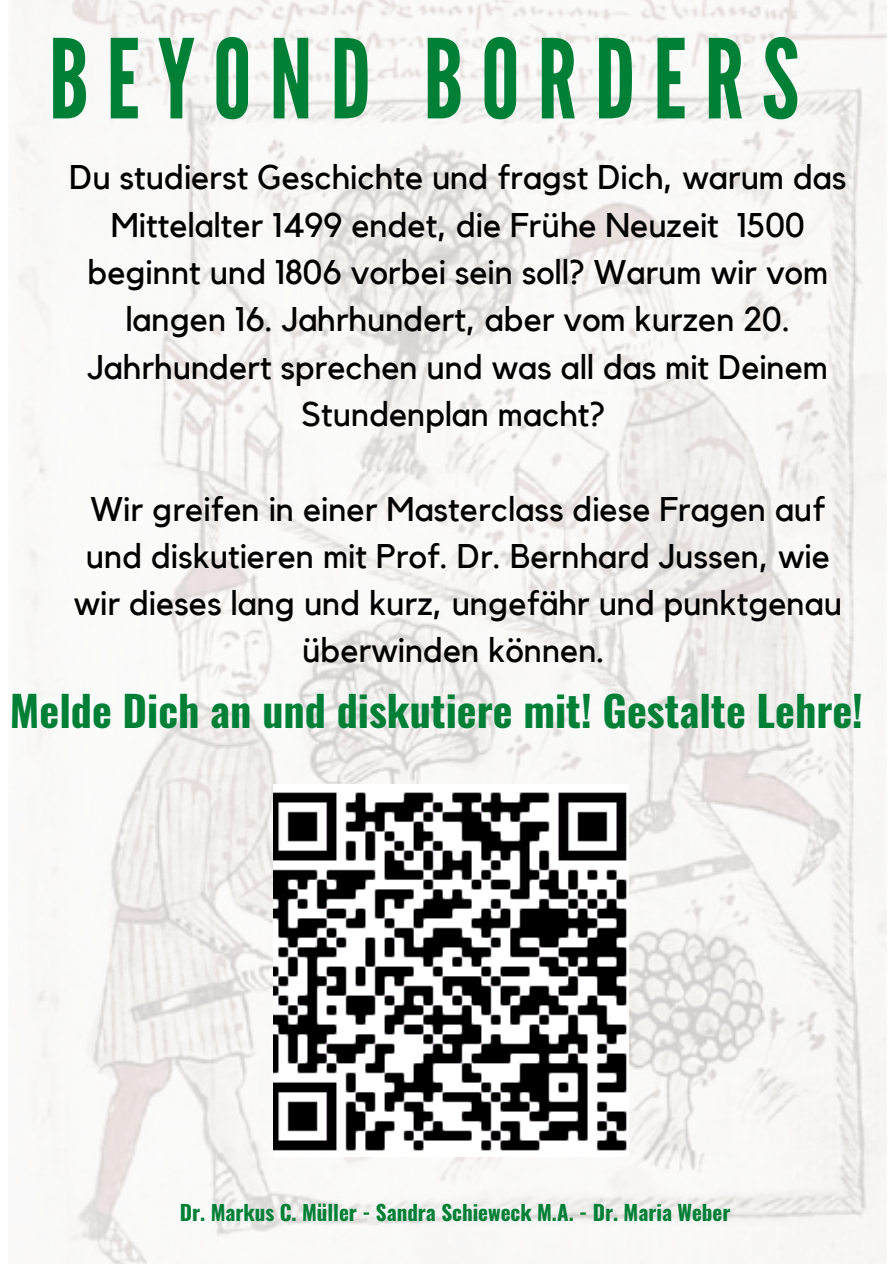
<style>
.page{position:relative;width:894px;height:1264px;background:#fff}
.page>*{position:absolute;margin:0;border:0;box-sizing:border-box;transform-origin:0 0}
.t1{font:109.65px "League Gothic";letter-spacing:.16em;color:#008037}
.t2{font:700 42px "Oswald";color:#008037}
.t3{font:34.2px/47.2px "Kollektif";color:#000;text-align:center}
.t4{font:700 21px "Oswald";color:#008037}
</style>
<div class="page">
<img style="left:16px;top:0;width:871px;height:1263px">
<img style="left:273px;top:784px;width:355px;height:372px">
<h1 class="t1" style="left:49px;top:16px;width:751px">BEYOND BORDERS</h1>
<p class="t3" style="left:69px;top:155px;width:778px">Du studierst Geschichte und fragst Dich, warum das Mittelalter 1499 endet, die Frühe Neuzeit 1500 beginnt und 1806 vorbei sein soll? Warum wir vom langen 16. Jahrhundert, aber vom kurzen 20.<br>Jahrhundert sprechen und was all das mit Deinem Stundenplan macht?</p>
<p class="t3" style="left:74px;top:486px;width:769px">Wir greifen in einer Masterclass diese Fragen auf und diskutieren mit Prof. Dr. Bernhard Jussen, wie wir dieses lang und kurz, ungefähr und punktgenau überwinden können.</p>
<p class="t2" style="left:10px;top:678px;width:854px">Melde Dich an und diskutiere mit! Gestalte Lehre!</p>
<p class="t4" style="left:180px;top:1195px;width:552px">Dr. Markus C. Müller - Sandra Schieweck M.A. - Dr. Maria Weber</p>
</div>
